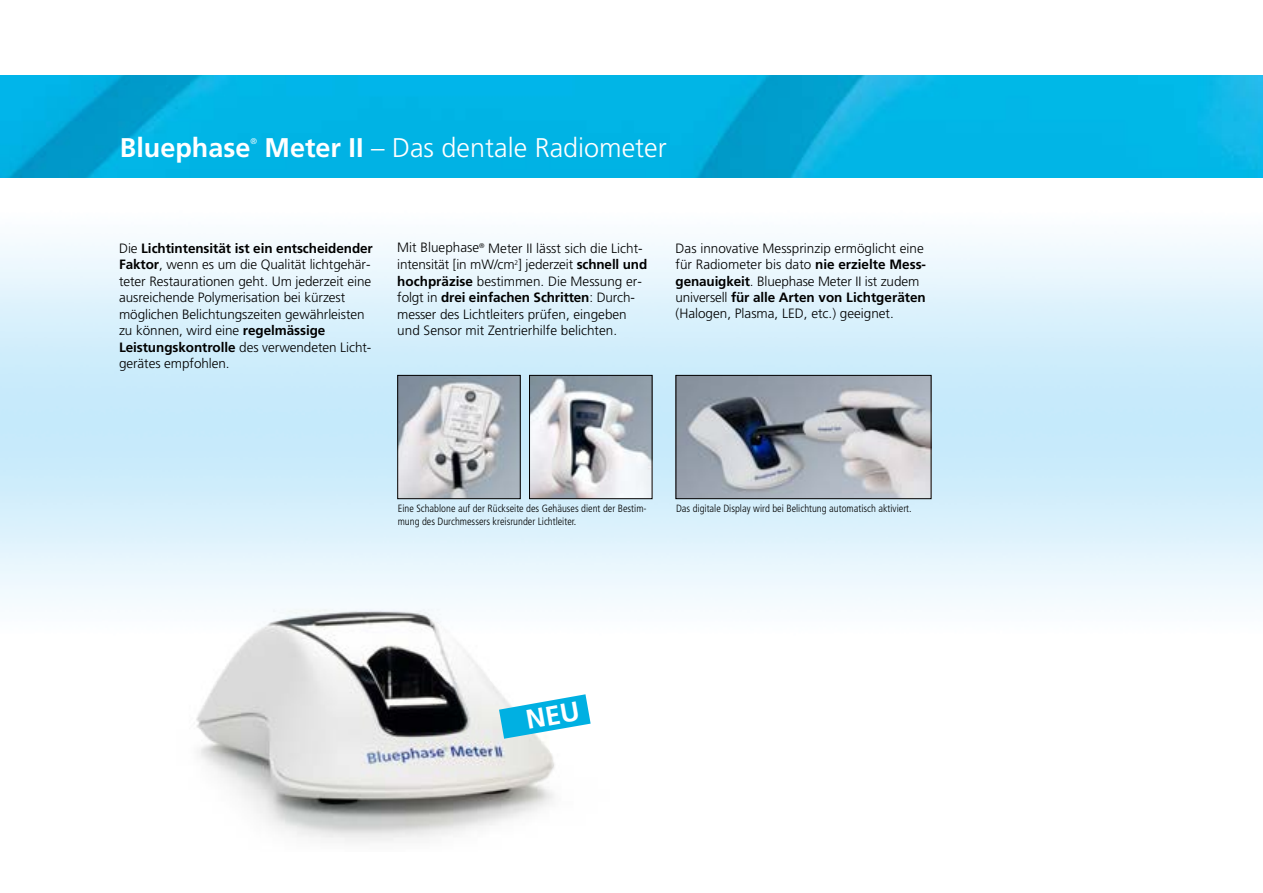
<style>
.page{position:relative;width:1263px;height:893px;background:#fff}
.page>*{position:absolute;margin:0;border:0;box-sizing:border-box;transform-origin:0 0}
.t1{font:300 27px "Frutiger";color:#fff}
.t2{font:700 27px "Frutiger";color:#fff}
.t3{font:300 13.5px/16.5px "Frutiger";letter-spacing:-.005em;color:#000}
.t4{font:300 condensed 10.5px "Frutiger";color:#000}
.t5{font:300 8.25px "Frutiger";color:#fff}
.s1{font-weight:700}
</style>
<div class="page">
<img style="left:0;top:240px;width:1263px;height:364px">
<img style="left:143px;top:563px;width:472px;height:279px">
<img style="left:0;top:75px;width:1263px;height:102px">
<img style="left:677px;top:377px;width:252px;height:120px">
<div style="left:675px;top:375px;width:256px;height:124px;border:1px solid #000"></div>
<img style="left:399px;top:377px;width:120px;height:120px">
<div style="left:397px;top:375px;width:124px;height:124px;border:1px solid #000"></div>
<img style="left:531px;top:377px;width:119px;height:120px">
<div style="left:529px;top:375px;width:123px;height:124px;border:1px solid #000"></div>
<img style="left:195px;top:612px;width:360px;height:191px">
<svg style="left:499px;top:694px;width:92px;height:45px"></svg>
<h1 class="t2" style="left:120px;top:132px;width:132px">Bluephase</h1>
<p class="t5" style="left:250px;top:137px;width:8px">®</p>
<h1 class="t1" style="left:265px;top:132px;width:404px"><span class="s1">Meter II</span> – Das dentale Radiometer</h1>
<p class="t3" style="left:119px;top:240px;width:255px">Die <span class="s1">Lichtintensität ist ein entscheidender Faktor</span>, wenn es um die Qualität lichtgehär&shy;teter Restaurationen geht. Um jederzeit eine ausreichende Polymerisation bei kürzest möglichen Belichtungszeiten gewährleisten zu können, wird eine <span class="s1">regelmässige Leistungskontrolle</span> des verwendeten Licht&shy;gerätes empfohlen.</p>
<p class="t3" style="left:397px;top:240px;width:251px">Mit Bluephase<sup>®</sup> Meter II lässt sich die Licht&shy;intensität [in mW/cm<sup>2</sup>] jederzeit <span class="s1">schnell und hochpräzise</span> bestimmen. Die Messung er&shy;folgt in <span class="s1">drei einfachen Schritten</span>: Durch&shy;messer des Lichtleiters prüfen, eingeben und Sensor mit Zentrierhilfe belichten.</p>
<p class="t3" style="left:675px;top:240px;width:252px">Das innovative Messprinzip ermöglicht eine für Radiometer bis dato <span class="s1">nie erzielte Mess&shy;genauigkeit</span>. Bluephase Meter II ist zudem universell <span class="s1">für alle Arten von Lichtgeräten </span>(Halogen, Plasma, LED, etc.) geeignet.</p>
<p class="t4" style="left:398px;top:502px;width:250px">Eine Schablone auf der Rückseite des Gehäuses dient der Bestim-</p>
<p class="t4" style="left:676px;top:502px;width:237px">Das digitale Display wird bei Belichtung automatisch aktiviert.</p>
<p class="t4" style="left:398px;top:515px;width:180px">mung des Durchmessers kreisrunder Lichtleiter.</p>
</div>
